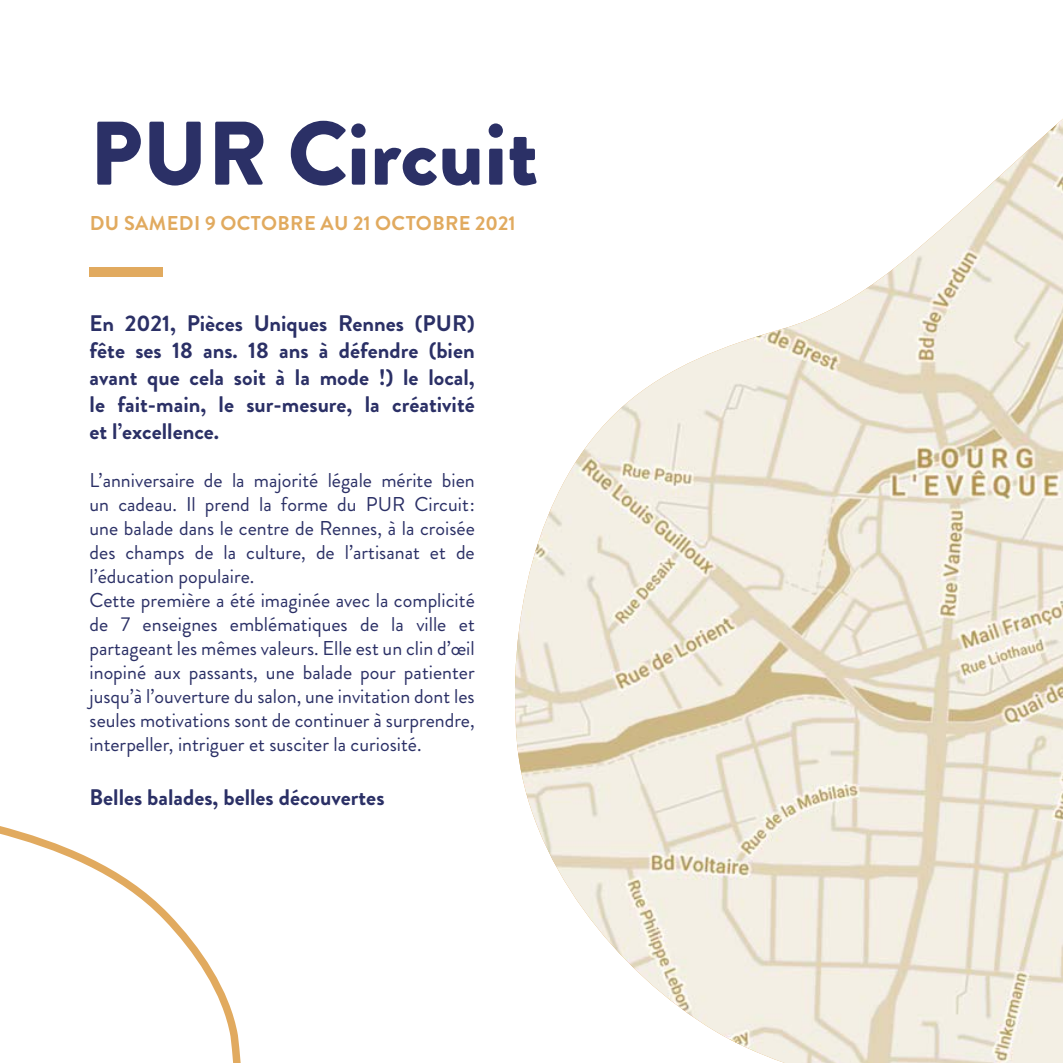
<style>
.page{position:relative;width:1063px;height:1063px;background:#fff}
.page>*{position:absolute;margin:0;border:0;box-sizing:border-box;transform-origin:0 0}
.t1{font:900 90px "Brandon Grotesque";color:#2b3066}
.t2{font:700 22.5px/27px "Brandon Grotesque";color:#2b3066;text-align:justify}
.t3{font:20px/24px "Brandon Grotesque";color:#2b3066;text-align:justify}
.t4{font:700 20px "Brandon Grotesque";letter-spacing:.02em;color:#e1aa5f}
</style>
<div class="page">
<img style="left:519px;top:119px;width:544px;height:944px">
<svg style="left:0;top:631px;width:535px;height:432px"></svg>
<div style="left:90px;top:267px;width:73px;height:9px;background:#e1aa5f"></div>
<p class="t1" style="left:90px;top:90px;width:450px">PUR Circuit</p>
<p class="t4" style="left:90px;top:209px;width:427px">DU SAMEDI 9 OCTOBRE AU 21 OCTOBRE 2021</p>
<p class="t2" style="left:90px;top:310px;width:387px">En 2021, Pièces Uniques Rennes (PUR) fête ses 18 ans. 18 ans à défendre (bien avant que cela soit à la mode !) le local, le fait-main, le sur-mesure, la créativité et l’excellence.</p>
<p class="t3" style="left:90px;top:469px;width:387px">L’anniversaire de la majorité légale mérite bien un cadeau. Il prend la forme du PUR Circuit: une balade dans le centre de Rennes, à la croisée des champs de la culture, de l’artisanat et de l’éducation populaire.</p>
<p class="t3" style="left:90px;top:589px;width:387px">Cette première a été imaginée avec la complicité de 7 enseignes emblématiques de la ville et partageant les mêmes valeurs. Elle est un clin d’œil inopiné aux passants, une balade pour patienter jusqu’à l’ouverture du salon, une invitation dont les seules motivations sont de continuer à surprendre, interpeller, intriguer et susciter la curiosité.</p>
<p class="t2" style="left:90px;top:784px;width:296px">Belles balades, belles découvertes</p>
</div>
